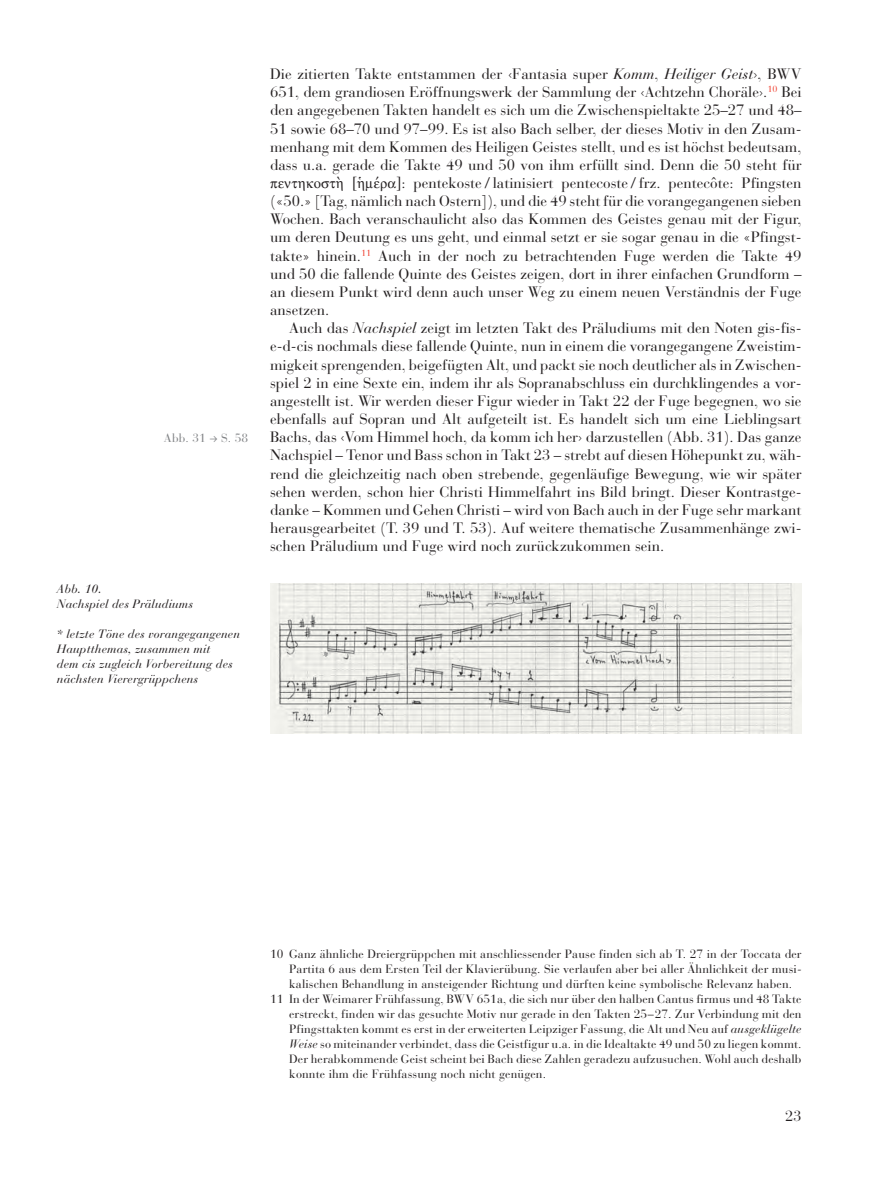
<style>
.page{position:relative;width:893px;height:1191px;background:#fff}
.page>*{position:absolute;margin:0;border:0;box-sizing:border-box;transform-origin:0 0}
.t1{font:15px/18.1px "Bauer Bodoni";color:#231f20;text-align:justify}
.t2{font:14.7px "Bauer Bodoni";color:#231f20}
.t3{font:12px "Bauer Bodoni";letter-spacing:.01em;color:#231f20}
.t4{font:italic 12px/15px "Bauer Bodoni";letter-spacing:.01em;color:#231f20}
.t5{font:12px "Bauer Bodoni";letter-spacing:.01em;color:#808285}
.s1{font-style:italic}
.s2{font-family:"Kadmos 05"}
</style>
<div class="page">
<img style="left:270px;top:584px;width:531px;height:149px">
<p class="t5" style="left:164px;top:434px;width:44px">Abb. 31</p>
<p class="t5" style="left:221px;top:434px;width:29px">S. 58</p>
<p class="t4" style="left:57px;top:582px;width:138px">Abb. 10.<br>Nachspiel des Präludiums</p>
<p class="t4" style="left:57px;top:627px;width:185px">* letzte Töne des vorangegangenen<br>Hauptthemas, zusammen mit<br>dem cis zugleich Vorbereitung des nächsten Vierergrüppchens</p>
<p class="t1" style="left:270px;top:67px;width:533px">Die zitierten Takte entstammen der ‹Fantasia super <span class="s1">Komm</span>, <span class="s1">Heiliger Geist</span>›, BWV 651, dem grandiosen Eröffnungswerk der Sammlung der ‹Achtzehn Choräle›.<sup>10</sup> Bei den angegebenen Takten handelt es sich um die Zwischenspieltakte 25–27 und 48– 51 sowie 68–70 und 97–99. Es ist also Bach selber, der dieses Motiv in den Zusam&shy;menhang mit dem Kommen des Heiligen Geistes stellt, und es ist höchst bedeutsam, dass u.a. gerade die Takte 49 und 50 von ihm erfüllt sind. Denn die 50 steht für <span class="s2">penthkostØ [≤m°ra]</span>: pentekoste / latinisiert pentecoste / frz. pentecôte: Pfingsten («50.» [Tag, nämlich nach Ostern]), und die 49 steht für die vorangegangenen sieben Wochen. Bach veranschaulicht also das Kommen des Geistes genau mit der Figur, um deren Deutung es uns geht, und einmal setzt er sie sogar genau in die «Pfingst&shy;takte» hinein.<sup>11</sup> Auch in der noch zu betrachtenden Fuge werden die Takte 49 und 50 die fallende Quinte des Geistes zeigen, dort in ihrer einfachen Grundform – an diesem Punkt wird denn auch unser Weg zu einem neuen Verständnis der Fuge ansetzen.</p>
<p class="t1" style="left:270px;top:321px;width:533px;text-indent:19px">Auch das <span class="s1">Nachspiel</span> zeigt im letzten Takt des Präludiums mit den Noten gis-fis&shy;e-d-cis nochmals diese fallende Quinte, nun in einem die vorangegangene Zweistim&shy;migkeit sprengenden, beigefügten Alt, und packt sie noch deutlicher als in Zwischen&shy;spiel 2 in eine Sexte ein, indem ihr als Sopranabschluss ein durchklingendes a vor&shy;angestellt ist. Wir werden dieser Figur wieder in Takt 22 der Fuge begegnen, wo sie ebenfalls auf Sopran und Alt aufgeteilt ist. Es handelt sich um eine Lieblingsart Bachs, das ‹Vom Himmel hoch, da komm ich her› darzustellen (Abb. 31). Das ganze Nachspiel – Tenor und Bass schon in Takt 23 – strebt auf diesen Höhepunkt zu, wäh&shy;rend die gleichzeitig nach oben strebende, gegenläufige Bewegung, wie wir später sehen werden, schon hier Christi Himmelfahrt ins Bild bringt. Dieser Kontrastge&shy;danke – Kommen und Gehen Christi – wird von Bach auch in der Fuge sehr markant herausgearbeitet (T. 39 und T. 53). Auf weitere thematische Zusammenhänge zwi&shy;schen Präludium und Fuge wird noch zurückzukommen sein.</p>
<p class="t3" style="left:270px;top:949px;width:533px">10 Ganz ähnliche Dreiergrüppchen mit anschliessender Pause finden sich ab T. 27 in der Toccata der</p>
<p class="t3" style="left:289px;top:964px;width:514px">Partita 6 aus dem Ersten Teil der Klavierübung. Sie verlaufen aber bei aller Ähnlichkeit der musi-</p>
<p class="t3" style="left:289px;top:979px;width:504px">kalischen Behandlung in ansteigender Richtung und dürften keine symbolische Relevanz haben.</p>
<p class="t3" style="left:270px;top:994px;width:533px">11 In der Weimarer Frühfassung, BWV 651a, die sich nur über den halben Cantus firmus und 48 Takte</p>
<p class="t3" style="left:289px;top:1009px;width:514px">erstreckt, finden wir das gesuchte Motiv nur gerade in den Takten 25–27. Zur Verbindung mit den</p>
<p class="t3" style="left:289px;top:1024px;width:514px">Pfingsttakten kommt es erst in der erweiterten Leipziger Fassung, die Alt und Neu auf <span class="s1">ausgeklügelte</span></p>
<p class="t3" style="left:289px;top:1039px;width:514px"><span class="s1">Weise</span> so miteinander verbindet, dass die Geistfigur u.a. in die Idealtakte 49 und 50 zu liegen kommt.</p>
<p class="t3" style="left:289px;top:1054px;width:514px">Der herabkommende Geist scheint bei Bach diese Zahlen geradezu aufzusuchen. Wohl auch deshalb</p>
<p class="t3" style="left:289px;top:1069px;width:258px">konnte ihm die Frühfassung noch nicht genügen.</p>
<p class="t2" style="left:785px;top:1110px;width:18px">23</p>
</div>
